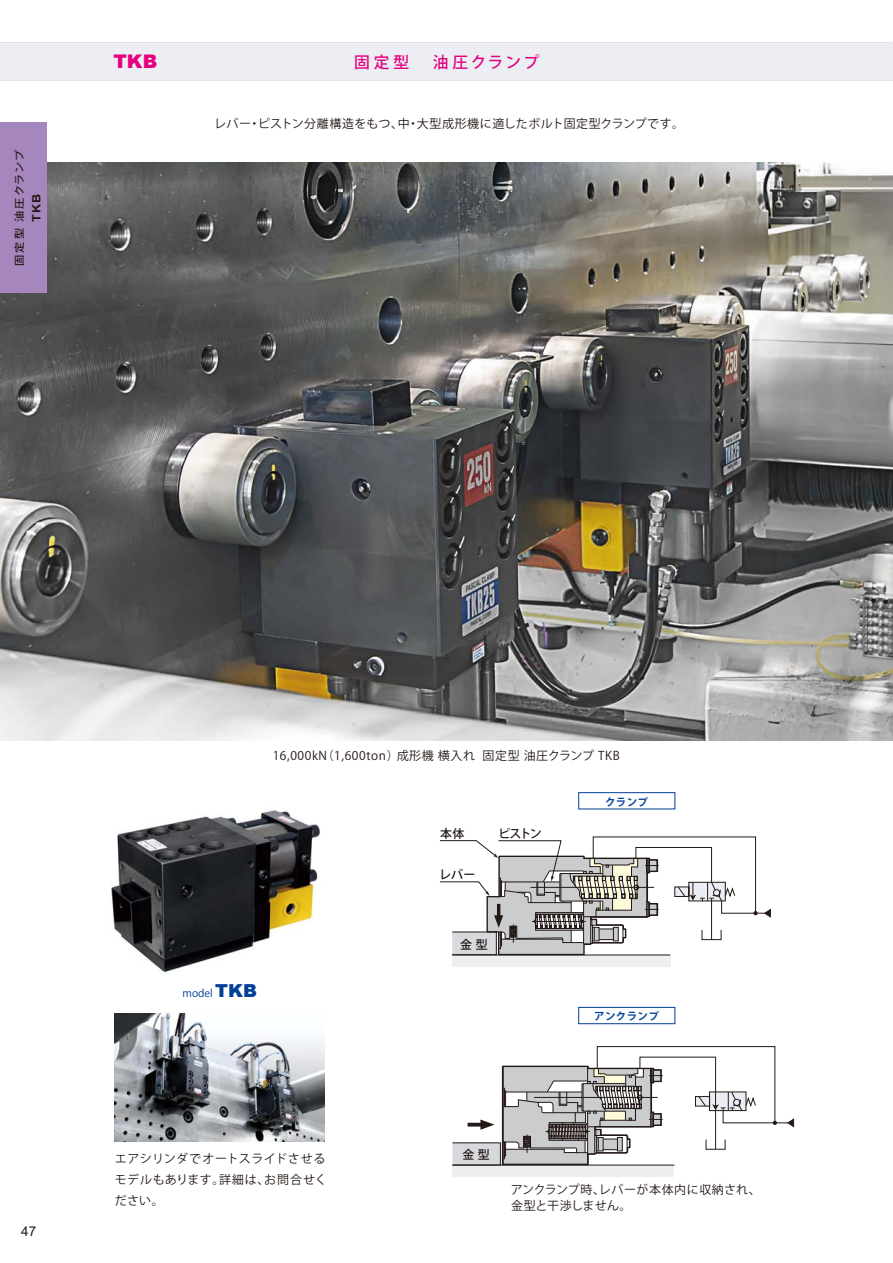
<style>
.page{position:relative;width:893px;height:1263px;background:#fff}
.page>*{position:absolute;margin:0;border:0;box-sizing:border-box;transform-origin:0 0}
.t1{font:900 18.75px "Arial";color:#e4007f}
.t2{font:15.75px "Koz Go Pro Medium 90 msp RKSJ H";letter-spacing:.16em;color:#e4007f}
.t3{font:13.5px "Arial";color:#231916}
.t4{font:12px/21px "Koz Go Pro Regular 90 msp RKSJ H";letter-spacing:.05em;color:#231916}
.t5{font:12px/16.5px "Koz Go Pro Regular 90 msp RKSJ H";letter-spacing:.03em;color:#231916}
.t6{font:12px "Koz Go Pro Medium 90 msp RKSJ H";letter-spacing:.015em;color:#231916}
.t7{font:700 11.55px "Arial";color:#231916;scale:1.11 1}
.t8{font:10.5px "Koz Go Pro Bold 90 msp RKSJ H";letter-spacing:.025em;color:#004098}
.t9{font:10.5px "Koz Go Pro Regular 90 msp RKSJ H";color:#004098}
.t10{font:10.2px "Koz Go Pro Medium 90 msp RKSJ H";letter-spacing:.155em;color:#231916;scale:1.11 1}
.s1{font-family:"Arial";font-weight:900;font-size:17.85px}
</style>
<div class="page">
<img style="left:111px;top:810px;width:209px;height:163px">
<img style="left:115px;top:1013px;width:210px;height:129px">
<div style="left:452px;top:955px;width:218px;height:11px;background:#eeefef"></div>
<div style="left:452px;top:1165px;width:222px;height:11px;background:#eeefef"></div>
<div style="left:452px;top:1143px;width:48px;height:22px;background:#d7d9dc"></div>
<hr style="left:452px;top:1165px;width:222px;height:1px;background:#231916">
<svg style="left:501px;top:1046px;width:293px;height:120px"></svg>
<svg style="left:468px;top:1120px;width:26px;height:10px"></svg>
<img style="left:0;top:163px;width:893px;height:577px">
<div style="left:578px;top:1007px;width:97px;height:17px;border:1px solid #004098"></div>
<div style="left:578px;top:792px;width:97px;height:17px;border:1px solid #004098"></div>
<svg style="left:440px;top:836px;width:331px;height:120px"></svg>
<div style="left:0;top:43px;width:892px;height:38px;background:#eceef3"></div>
<svg style="left:0;top:42px;width:892px;height:1px"></svg>
<hr style="left:0;top:43px;width:892px;height:1px;background:#d1d3d4">
<hr style="left:0;top:81px;width:892px;height:1px;background:#d1d3d4">
<div style="left:0;top:123px;width:47px;height:170px;background:#a687bd"></div>
<p class="t10" style="left:15px;top:266px;width:107px;rotate:-90deg">固定型油圧クランプ</p>
<p class="t7" style="left:30px;top:222px;width:26px;rotate:-90deg">TKB</p>
<h1 class="t1" style="left:114px;top:48px;width:45px">TKB</h1>
<h2 class="t2" style="left:354px;top:56px;width:186px">固定型　油圧クランプ</h2>
<p class="t4" style="left:214px;top:114px;width:472px">レバー・ピストン分離構造をもつ、中・大型成形機に適したボルト固定型クランプです。</p>
<p class="t3" style="left:21px;top:1224px;width:17px">47</p>
<p class="t4" style="left:273px;top:746px;width:348px">16,000kN（1,600ton）成形機横入れ 固定型油圧クランプ TKB</p>
<p class="t9" style="left:183px;top:989px;width:76px">model <span class="s1">TKB</span></p>
<p class="t4" style="left:115px;top:1150px;width:214px">エアシリンダでオートスライドさせるモデルもあります。詳細は、お問合せください。</p>
<p class="t6" style="left:440px;top:829px;width:26px">本体</p>
<p class="t6" style="left:498px;top:829px;width:45px">ピストン</p>
<p class="t6" style="left:439px;top:870px;width:38px">レバー</p>
<p class="t6" style="left:460px;top:940px;width:29px">金 型</p>
<p class="t6" style="left:463px;top:1150px;width:29px">金型</p>
<p class="t8" style="left:605px;top:798px;width:45px">クランプ</p>
<p class="t8" style="left:594px;top:1012px;width:66px">アンクランプ</p>
<p class="t5" style="left:511px;top:1182px;width:252px">アンクランプ時、レバーが本体内に収納され、金型と干渉しません。</p>
</div>
